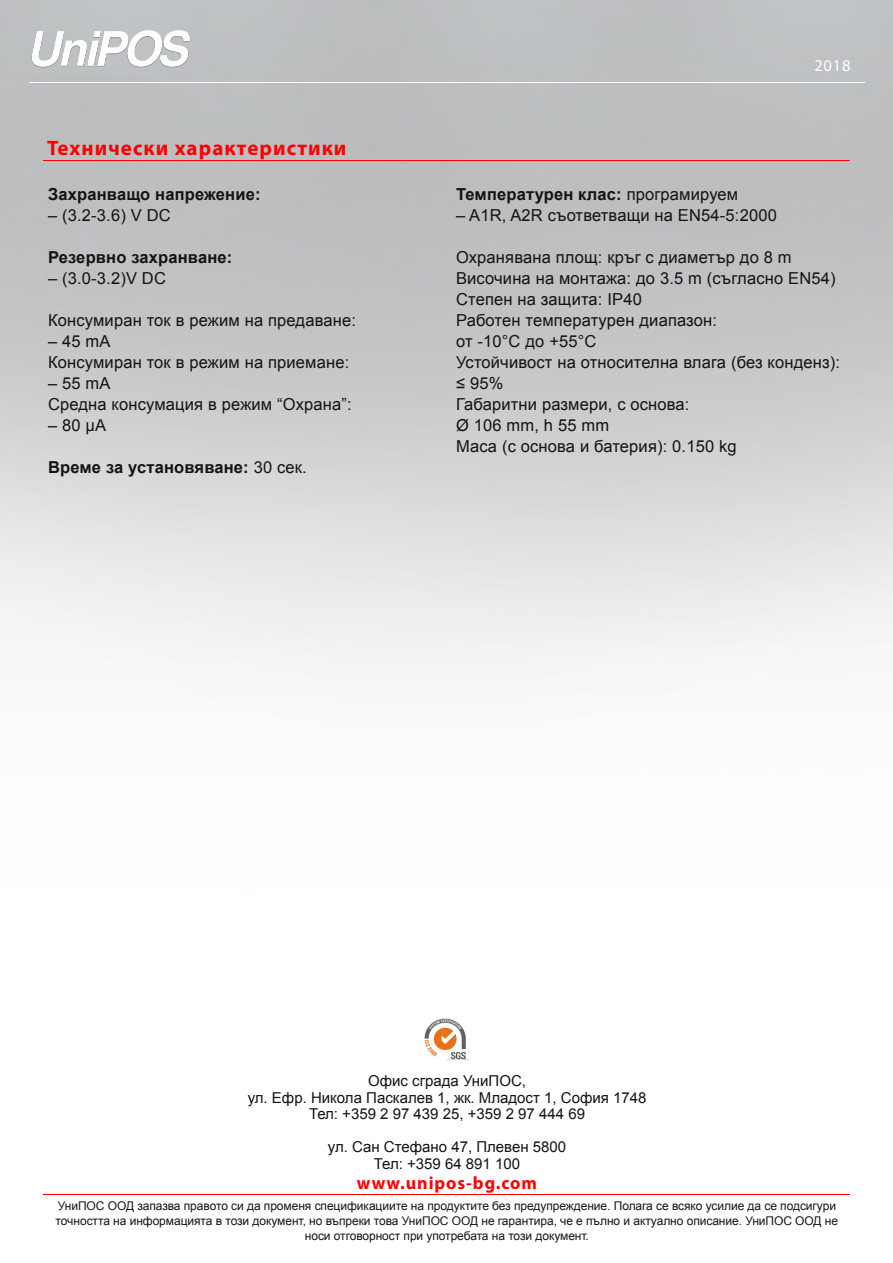
<style>
.page{position:relative;width:893px;height:1263px;background:#fff}
.page>*{position:absolute;margin:0;border:0;box-sizing:border-box;transform-origin:0 0}
.t1{font:700 21px "Myriad Pro";letter-spacing:.05em;color:#f00}
.t2{font:700 18px "Myriad Pro";letter-spacing:.05em;color:#f00}
.t3{font:16.5px/21px "Arial";letter-spacing:.01em;color:#151314}
.t4{font:700 16.5px "Arial";letter-spacing:.01em;color:#151314}
.t5{font:16.5px "Myriad Pro";color:#fff}
.t6{font:15px/16.5px "Arial";color:#151314;text-align:center}
.t7{font:12px/15px "Arial";letter-spacing:-.005em;color:#161616;text-align:center}
.s1{font-weight:400}
</style>
<div class="page">
<img style="left:0;top:0;width:893px;height:1195px">
<img style="left:0;top:0;width:202px;height:75px">
<img style="left:4px;top:2px;width:229px;height:110px">
<hr style="left:30px;top:82px;width:835px;height:1px;background:#fff">
<img style="left:425px;top:1018px;width:43px;height:50px">
<hr style="left:43px;top:160px;width:807px;height:1px;background:#f00">
<p class="t1" style="left:47px;top:134px;width:301px">Технически характеристики</p>
<p class="t4" style="left:48px;top:183px;width:214px">Захранващо напрежение:</p>
<p class="t3" style="left:48px;top:205px;width:124px">– (3.2-3.6) V DC</p>
<p class="t4" style="left:48px;top:246px;width:186px">Резервно захранване:</p>
<p class="t3" style="left:48px;top:268px;width:119px">– (3.0-3.2)V DC</p>
<p class="t3" style="left:48px;top:310px;width:309px">Консумиран ток в режим на предаване:</p>
<p class="t3" style="left:48px;top:331px;width:303px">– 45 mA<br>Консумиран ток в режим на приемане:</p>
<p class="t3" style="left:48px;top:373px;width:305px">– 55 mA<br>Средна консумация в режим “Охрана”:</p>
<p class="t3" style="left:48px;top:415px;width:60px">– 80 µA</p>
<p class="t4" style="left:48px;top:456px;width:260px">Време за установяване: <span class="s1">30 сек.</span></p>
<p class="t5" style="left:814px;top:55px;width:38px">2018</p>
<p class="t4" style="left:456px;top:183px;width:284px">Температурен клас: <span class="s1">програмируем</span></p>
<p class="t3" style="left:456px;top:205px;width:322px">– A1R, A2R съответващи на EN54-5:2000</p>
<p class="t3" style="left:456px;top:247px;width:385px">Охранявана площ: кръг с диаметър до 8 m<br>Височина на монтажа: до 3.5 m (съгласно EN54)<br>Степен на защита: IP40<br>Работен температурен диапазон:<br>от -10°C до +55°C<br>Устойчивост на относителна влага (без конденз): ≤ 95%<br>Габаритни размери, с основа:<br>Ø 106 mm, h 55 mm<br>Маса (с основа и батерия): 0.150 kg</p>
<p class="t6" style="left:248px;top:1073px;width:400px">Офис сграда УниПОС,<br>ул. Ефр. Никола Паскалев 1, жк. Младост 1, София 1748<br>Тел: +359 2 97 439 25, +359 2 97 444 69</p>
<p class="t6" style="left:328px;top:1139px;width:240px">ул. Сан Стефано 47, Плевен 5800<br>Тел: +359 64 891 100</p>
<p class="t2" style="left:357px;top:1171px;width:182px">www.unipos-bg.com</p>
<p class="t7" style="left:56px;top:1198px;width:784px">УниПОС ООД запазва правото си да променя спецификациите на продуктите без предупреждение. Полага се всяко усилие да се подсигури точността на информацията в този документ, но въпреки това УниПОС ООД не гарантира, че е пълно и актуално описание. УниПОС ООД не носи отговорност при употребата на този документ.</p>
</div>
